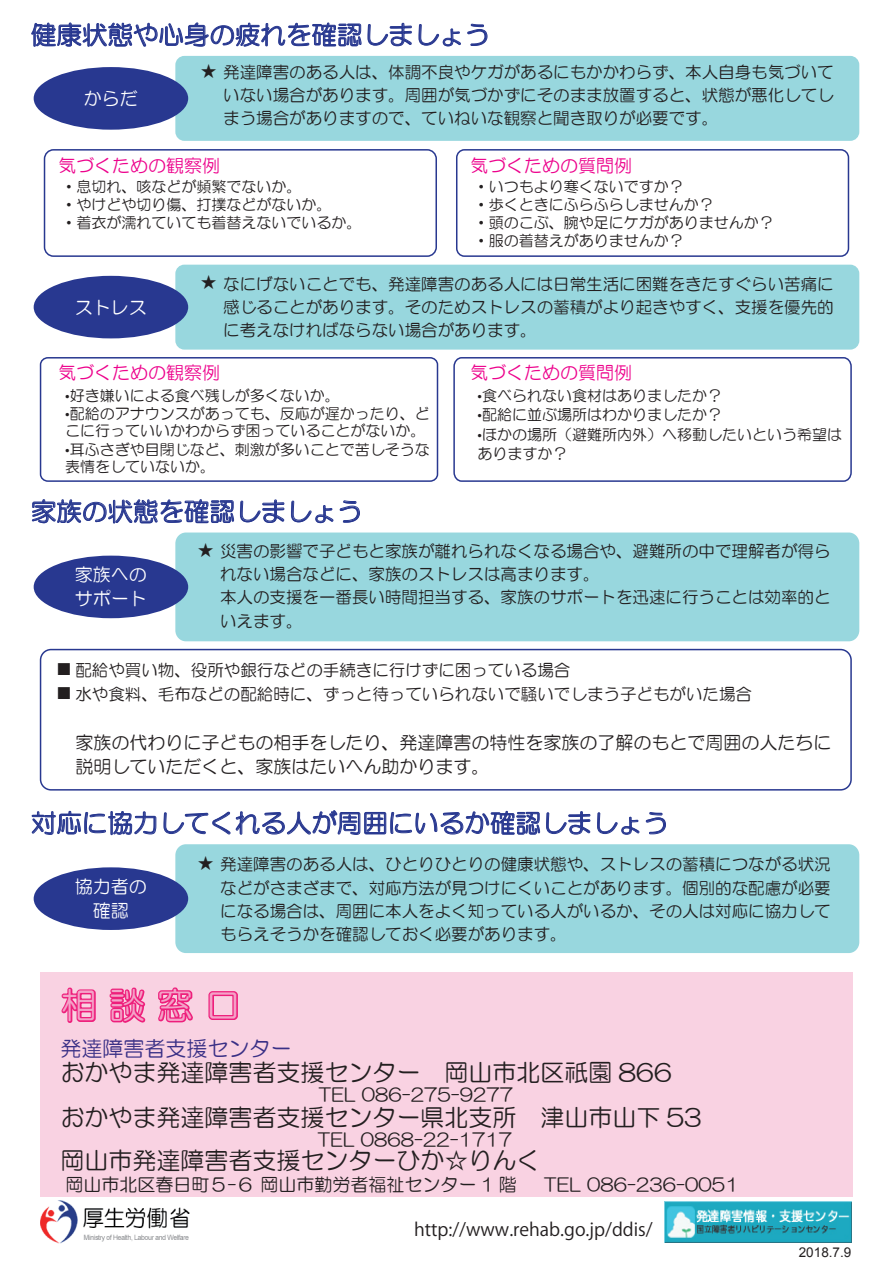
<style>
.page{position:relative;width:893px;height:1263px;background:#fff}
.page>*{position:absolute;margin:0;border:0;box-sizing:border-box;transform-origin:0 0}
.t1{font:36px "HG Maru Gothic MPRO";color:#f4a3c8}
.t2{font:25.5px "HG Maru Gothic MPRO";color:#283890}
.t3{font:24px "HG Maru Gothic MPRO";color:#231f20}
.t4{font:21px "HG Maru Gothic MPRO";color:#3a3086}
.t5{font:18px/24px "HG Maru Gothic MPRO";color:#231f20}
.t6{font:18px "HG Maru Gothic MPRO";color:#ed028c}
.t7{font:18px "Koz Go Pro";color:#231f20}
.t8{font:18px/24px "HG Maru Gothic MPRO";color:#fff;text-align:center}
.t9{font:16.5px/23.2px "HG Maru Gothic MPRO";color:#231f20;text-align:justify}
.t10{font:15px/18px "HG Maru Gothic MPRO";color:#231f20}
.t11{font:13.5px "Arial";color:#231f20}
.s1{font-family:"Koz Go Pro"}
</style>
<div class="page">
<svg style="left:32px;top:23px;width:329px;height:24px"></svg>
<svg style="left:368px;top:22px;width:44px;height:24px"></svg>
<svg style="left:419px;top:24px;width:42px;height:22px"></svg>
<svg style="left:467px;top:24px;width:20px;height:22px"></svg>
<div style="left:44px;top:149px;width:393px;height:108px;border:2px solid #283890;border-radius:9px"></div>
<div style="left:456px;top:149px;width:393px;height:108px;border:2px solid #283890;border-radius:8px"></div>
<div style="left:175px;top:56px;width:684px;height:85px;background:#98d7de;border-radius:9px"></div>
<div style="left:34px;top:67px;width:154px;height:63px;background:#283890;border-radius:50%"></div>
<div style="left:175px;top:265px;width:684px;height:85px;background:#98d7de;border-radius:9px"></div>
<div style="left:40px;top:357px;width:398px;height:125px;border:2px solid #283890;border-radius:7px"></div>
<svg style="left:453px;top:357px;width:399px;height:125px"></svg>
<div style="left:34px;top:276px;width:154px;height:62px;background:#283890;border-radius:50%"></div>
<svg style="left:32px;top:499px;width:202px;height:24px"></svg>
<svg style="left:240px;top:499px;width:44px;height:24px"></svg>
<svg style="left:291px;top:500px;width:42px;height:23px"></svg>
<svg style="left:340px;top:500px;width:20px;height:22px"></svg>
<svg style="left:32px;top:811px;width:124px;height:25px"></svg>
<svg style="left:164px;top:811px;width:66px;height:23px"></svg>
<svg style="left:236px;top:810px;width:304px;height:25px"></svg>
<svg style="left:546px;top:811px;width:44px;height:23px"></svg>
<svg style="left:597px;top:812px;width:42px;height:23px"></svg>
<svg style="left:646px;top:812px;width:20px;height:22px"></svg>
<div style="left:175px;top:844px;width:684px;height:109px;background:#98d7de;border-radius:11px"></div>
<div style="left:34px;top:867px;width:154px;height:63px;background:#283890;border-radius:50%"></div>
<div style="left:175px;top:532px;width:684px;height:109px;background:#98d7de;border-radius:11px"></div>
<div style="left:34px;top:556px;width:154px;height:62px;background:#283890;border-radius:50%"></div>
<div style="left:40px;top:649px;width:812px;height:141px;border:2px solid #283890;border-radius:10px"></div>
<div style="left:40px;top:972px;width:813px;height:224px;background:#f9d2e2"></div>
<svg style="left:61px;top:987px;width:35px;height:36px"></svg>
<svg style="left:109px;top:987px;width:37px;height:36px"></svg>
<svg style="left:158px;top:987px;width:35px;height:36px"></svg>
<svg style="left:208px;top:991px;width:30px;height:29px"></svg>
<img style="left:664px;top:1201px;width:187px;height:41px">
<img style="left:41px;top:1201px;width:149px;height:42px">
<p class="t2" style="left:31px;top:22px;width:461px">健康状態や心身の疲れを確認しましょう</p>
<p class="t8" style="left:84px;top:86px;width:56px">からだ</p>
<p class="t9" style="left:223px;top:60px;width:612px;text-indent:-23px">★ 発達障害のある人は、体調不良やケガがあるにもかかわらず、本人自身も気づいていない場合があります。周囲が気づかずにそのまま放置すると、状態が悪化してしまう場合がありますので、ていねいな観察と聞き取りが必要です。</p>
<p class="t6" style="left:58px;top:157px;width:163px">気づくための観察例</p>
<p class="t10" style="left:62px;top:177px;width:301px">・息切れ、咳などが頻繁でないか。<br>・やけどや切り傷、打撲などがないか。<br>・着衣が濡れていても着替えないでいるか。</p>
<p class="t6" style="left:470px;top:157px;width:163px">気づくための質問例</p>
<p class="t10" style="left:474px;top:177px;width:301px">・いつもより寒くないですか？　<br>・歩くときにふらふらしませんか？<br>・頭のこぶ、腕や足にケガがありませんか？・服の着替えがありませんか？</p>
<p class="t8" style="left:75px;top:295px;width:73px">ストレス</p>
<p class="t9" style="left:223px;top:272px;width:612px;text-indent:-23px">★ なにげないことでも、発達障害のある人には日常生活に困難をきたすぐらい苦痛に感じることがあります。そのためストレスの蓄積がより起きやすく、支援を優先的に考えなければならない場合があります。</p>
<p class="t6" style="left:58px;top:364px;width:164px">気づくための観察例</p>
<p class="t10" style="left:65px;top:386px;width:276px"><span class="s1">•</span>好き嫌いによる食べ残しが多くないか。</p>
<p class="t10" style="left:65px;top:404px;width:366px"><span class="s1">•</span>配給のアナウンスがあっても、反応が遅かったり、どこに行っていいかわからず困っていることがないか。</p>
<p class="t10" style="left:65px;top:440px;width:366px"><span class="s1">•</span>耳ふさぎや目閉じなど、刺激が多いことで苦しそうな表情をしていないか。</p>
<p class="t2" style="left:31px;top:499px;width:333px">家族の状態を確認しましょう</p>
<p class="t6" style="left:470px;top:364px;width:163px">気づくための質問例</p>
<p class="t10" style="left:478px;top:386px;width:246px"><span class="s1">•</span>食べられない食材はありましたか？</p>
<p class="t10" style="left:478px;top:406px;width:246px"><span class="s1">•</span>配給に並ぶ場所はわかりましたか？</p>
<p class="t10" style="left:478px;top:424px;width:366px;line-height:19.4px"><span class="s1">•</span>ほかの場所（避難所内外）へ移動したいという希望はありますか？</p>
<p class="t8" style="left:75px;top:563px;width:73px;text-align:left">家族へのサポート</p>
<p class="t9" style="left:220px;top:539px;width:612px;text-align:left;text-indent:-23px">★ 災害の影響で子どもと家族が離れられなくなる場合や、避難所の中で理解者が得られない場合などに、家族のストレスは高まります。<br>本人の支援を一番長い時間担当する、家族のサポートを迅速に行うことは効率的といえます。</p>
<p class="t9" style="left:56px;top:658px;width:516px">■ 配給や買い物、役所や銀行などの手続きに行けずに困っている場合</p>
<p class="t9" style="left:56px;top:682px;width:698px">■ 水や食料、毛布などの配給時に、ずっと待っていられないで騒いでしまう子どもがいた場合</p>
<p class="t5" style="left:75px;top:730px;width:758px">家族の代わりに子どもの相手をしたり、発達障害の特性を家族の了解のもとで周囲の人たちに説明していただくと、家族はたいへん助かります。</p>
<p class="t2" style="left:31px;top:810px;width:639px">対応に協力してくれる人が周囲にいるか確認しましょう</p>
<p class="t9" style="left:220px;top:853px;width:612px;text-indent:-23px">★ 発達障害のある人は、ひとりひとりの健康状態や、ストレスの蓄積につながる状況などがさまざまで、対応方法が見つけにくいことがあります。個別的な配慮が必要になる場合は、周囲に本人をよく知っている人がいるか、その人は対応に協力してもらえそうかを確認しておく必要があります。</p>
<p class="t8" style="left:75px;top:875px;width:73px">協力者の確認</p>
<p class="t1" style="left:61px;top:987px;width:181px">相 談 窓 口</p>
<p class="t4" style="left:60px;top:1037px;width:232px">発達障害者支援センター</p>
<p class="t3" style="left:60px;top:1060px;width:613px">おかやま発達障害者支援センター　岡山市北区祇園 866</p>
<p class="t5" style="left:318px;top:1082px;width:196px">TEL 086-275-9277</p>
<p class="t3" style="left:60px;top:1105px;width:643px">おかやま発達障害者支援センター県北支所　津山市山下 53</p>
<p class="t5" style="left:317px;top:1127px;width:196px">TEL 0868-22-1717</p>
<p class="t3" style="left:60px;top:1148px;width:505px">岡山市発達障害者支援センターひか☆りんく　</p>
<p class="t5" style="left:65px;top:1172px;width:453px">岡山市北区春日町５-６ 岡山市勤労者福祉センター 1 階</p>
<p class="t5" style="left:544px;top:1172px;width:196px">TEL 086-236-0051</p>
<p class="t7" style="left:414px;top:1218px;width:240px">http://www.rehab.go.jp/ddis/</p>
<p class="t11" style="left:799px;top:1243px;width:54px">2018.7.9</p>
</div>
